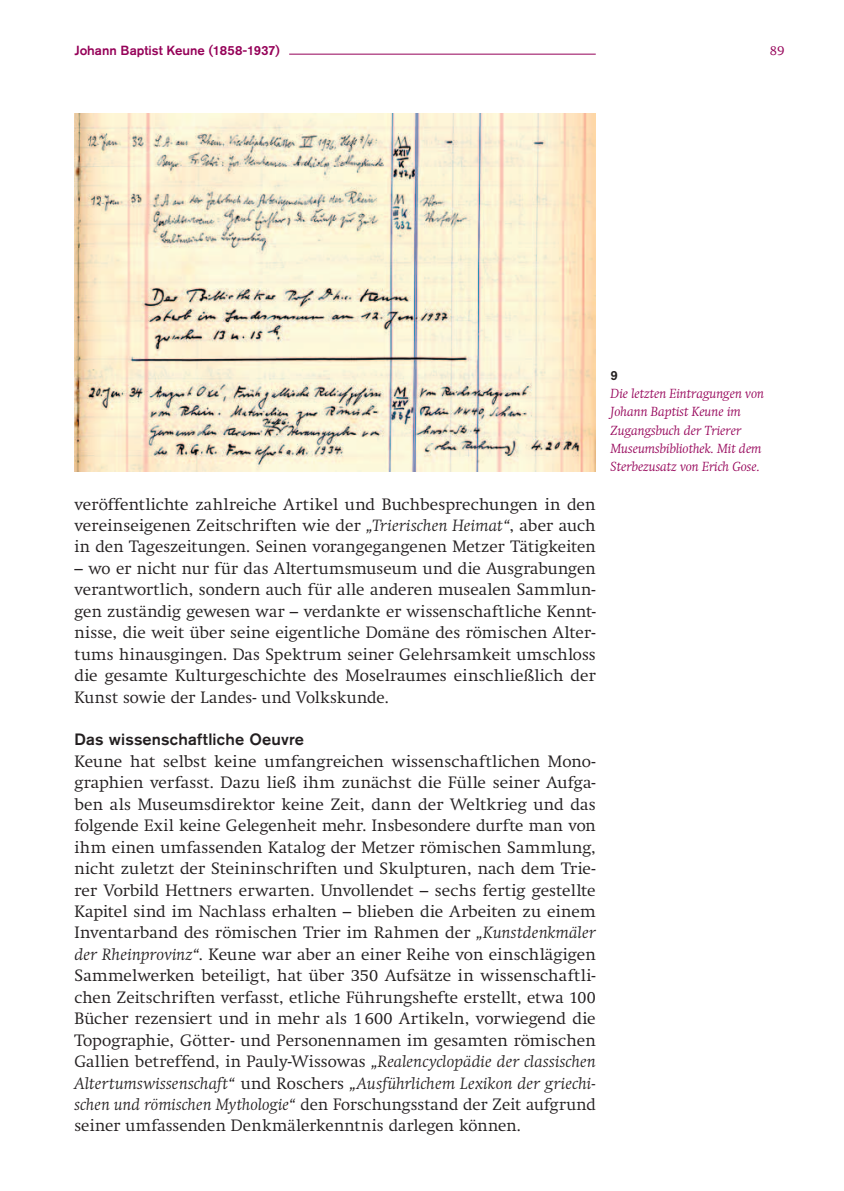
<style>
.page{position:relative;width:844px;height:1191px;background:#fff}
.page>*{position:absolute;margin:0;border:0;box-sizing:border-box;transform-origin:0 0}
._6B_Fließtext{font:300 16.28px/21.5px "Swift";letter-spacing:.01em;color:#231f20;text-align:justify}
._8_Zwischenüberschri{font:500 16.28px "Akzidenz Grotesk Std";letter-spacing:.01em;color:#231f20}
._14_BU_-_Beschreibun{font:italic 300 13.12px/18.4px "Swift";color:#950058}
.t1{font:500 13.12px "Akzidenz Grotesk Std";color:#950058}
.t2{font:300 13.12px "Swift";color:#950058}
._12_BU_-_Nummer{font:500 13.12px "Akzidenz Grotesk Std";color:#231f20}
.s1{font-style:italic}
</style>
<div class="page">
<hr style="left:289px;top:54px;width:306px;height:1px;background:#950058">
<img style="left:74px;top:113px;width:521px;height:358px">
<p class="t1" style="left:74px;top:42px;width:207px">Johann Baptist Keune (1858-1937)</p>
<p class="t2" style="left:769px;top:42px;width:16px">89</p>
<p class="_6B_Fließtext" style="left:74px;top:493px;width:522px">veröffentlichte zahlreiche Artikel und Buchbesprechungen in den vereinseigenen Zeitschriften wie der <span class="s1">„Trierischen Heimat“</span>, aber auch in den Tageszeitungen. Seinen vorangegangenen Metzer Tätigkeiten</p>
<p class="_6B_Fließtext" style="left:74px;top:557px;width:522px">– wo er nicht nur für das Altertumsmuseum und die Ausgrabungen verantwortlich, sondern auch für alle anderen musealen Sammlun&shy;gen zuständig gewesen war – verdankte er wissenschaftliche Kennt&shy;nisse, die weit über seine eigentliche Domäne des römischen Alter&shy;tums hinausgingen. Das Spektrum seiner Gelehrsamkeit umschloss die gesamte Kulturgeschichte des Moselraumes einschließlich der Kunst sowie der Landes- und Volkskunde.</p>
<p class="_8_Zwischenüberschri" style="left:74px;top:729px;width:231px">Das wissenschaftliche Oeuvre</p>
<p class="_6B_Fließtext" style="left:74px;top:750px;width:522px">Keune hat selbst keine umfangreichen wissenschaftlichen Mono&shy;graphien verfasst. Dazu ließ ihm zunächst die Fülle seiner Aufga&shy;ben als Museumsdirektor keine Zeit, dann der Weltkrieg und das folgende Exil keine Gelegenheit mehr. Insbesondere durfte man von ihm einen umfassenden Katalog der Metzer römischen Sammlung, nicht zuletzt der Steininschriften und Skulpturen, nach dem Trie&shy;rer Vorbild Hettners erwarten. Unvollendet – sechs fertig gestellte Kapitel sind im Nachlass erhalten – blieben die Arbeiten zu einem Inventarband des römischen Trier im Rahmen der <span class="s1">„Kunstdenkmäler der Rheinprovinz“</span>. Keune war aber an einer Reihe von einschlägigen Sammelwerken beteiligt, hat über 350 Aufsätze in wissenschaftli&shy;chen Zeitschriften verfasst, etliche Führungshefte erstellt, etwa 100<br>Bücher rezensiert und in mehr als 1600 Artikeln, vorwiegend die Topographie, Götter- und Personennamen im gesamten römischen Gallien betreffend, in Pauly-Wissowas <span class="s1">„Realencyclopädie der classischen Altertumswissenschaft“</span> und Roschers <span class="s1">„Ausführlichem Lexikon der griechi&shy;schen und römischen Mythologie“</span> den Forschungsstand der Zeit aufgrund seiner umfassenden Denkmälerkenntnis darlegen können.</p>
<p class="_12_BU_-_Nummer" style="left:610px;top:367px;width:9px">9</p>
<p class="_14_BU_-_Beschreibun" style="left:610px;top:384px;width:155px">Die letzten Eintragungen von<br>Johann Baptist Keune im</p>
<p class="_14_BU_-_Beschreibun" style="left:610px;top:421px;width:132px">Zugangsbuch der Trierer</p>
<p class="_14_BU_-_Beschreibun" style="left:610px;top:439px;width:152px">Museumsbibliothek. Mit dem<br>Sterbezusatz von Erich Gose.</p>
</div>
